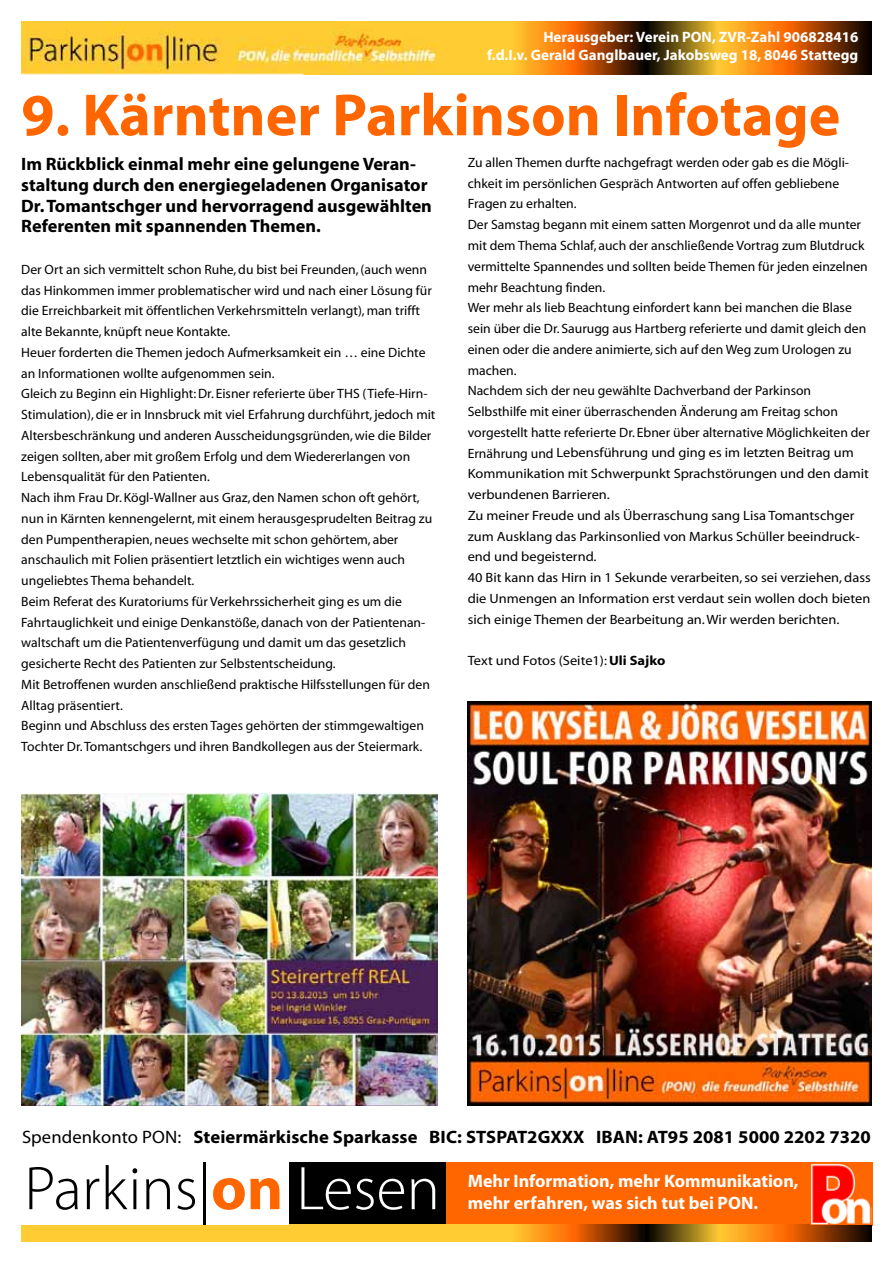
<style>
.page{position:relative;width:893px;height:1263px;background:#fff}
.page>*{position:absolute;margin:0;border:0;box-sizing:border-box;transform-origin:0 0}
.t1{font:700 60px "Myriad Pro";color:#f60}
.t2{font:700 18px/20.7px "Myriad";color:#000}
.t3{font:700 18px "Myriad Pro";letter-spacing:.005em;color:#000}
.t4{font:700 18px/21.6px "Myriad Pro";color:#fff}
.t5{font:700 15px/18px "Myriad Pro";color:#fff;text-align:right}
.t6{font:13.5px/20.7px "Myriad";color:#000}
.t7{font:13.5px "Myriad";color:#000;scale:1.07 1}
.s1{font-weight:700}
.s2{font-weight:400}
</style>
<div class="page">
<div style="left:446px;top:1163px;width:426px;height:63px;background:#f60"></div>
<img style="left:21px;top:21px;width:851px;height:53px">
<img style="left:21px;top:1224px;width:851px;height:18px">
<div style="left:21px;top:1162px;width:267px;height:63px;background:#fff"></div>
<svg style="left:29px;top:1167px;width:49px;height:43px"></svg>
<svg style="left:87px;top:1179px;width:12px;height:30px"></svg>
<svg style="left:106px;top:1165px;width:31px;height:44px"></svg>
<svg style="left:146px;top:1179px;width:24px;height:30px"></svg>
<svg style="left:177px;top:1179px;width:18px;height:31px"></svg>
<hr style="left:203px;top:1162px;width:3px;height:63px;background:#000">
<svg style="left:213px;top:1178px;width:66px;height:32px"></svg>
<div style="left:289px;top:1162px;width:157px;height:62px;background:#000"></div>
<svg style="left:301px;top:1167px;width:103px;height:43px"></svg>
<svg style="left:411px;top:1179px;width:24px;height:30px"></svg>
<img style="left:810px;top:1164px;width:62px;height:61px">
<img style="left:468px;top:702px;width:404px;height:404px">
<img style="left:21px;top:793px;width:417px;height:313px">
<p class="t5" style="left:487px;top:28px;width:373px">Herausgeber: Verein PON, ZVR-Zahl 906828416<br>f.d.I.v. Gerald Ganglbauer, Jakobsweg 18, 8046 Stattegg</p>
<h1 class="t1" style="left:21px;top:76px;width:821px">9. Kärntner Parkinson Infotage</h1>
<h2 class="t2" style="left:21px;top:154px;width:412px">Im Rückblick einmal mehr eine gelungene Veran&shy;staltung durch den energiegeladenen Organisator Dr. Tomantschger und hervorragend ausgewählten Referenten mit spannenden Themen.</h2>
<p class="t6" style="left:21px;top:260px;width:416px">Der Ort an sich vermittelt schon Ruhe, du bist bei Freunden, (auch wenn das Hinkommen immer problematischer wird und nach einer Lösung für die Erreichbarkeit mit öffentlichen Verkehrsmitteln verlangt), man trifft alte Bekannte, knüpft neue Kontakte.<br>Heuer forderten die Themen jedoch Aufmerksamkeit ein … eine Dichte an Informationen wollte aufgenommen sein.<br>Gleich zu Beginn ein Highlight: Dr. Eisner referierte über THS (Tiefe-Hirn-Stimulation), die er in Innsbruck mit viel Erfahrung durchführt, jedoch mit Altersbeschränkung und anderen Ausscheidungsgründen, wie die Bilder zeigen sollten, aber mit großem Erfolg und dem Wiedererlangen von Lebensqualität für den Patienten.<br>Nach ihm Frau Dr. Kögl-Wallner aus Graz, den Namen schon oft gehört, nun in Kärnten kennengelernt, mit einem herausgesprudelten Beitrag zu den Pumpentherapien, neues wechselte mit schon gehörtem, aber anschaulich mit Folien präsentiert letztlich ein wichtiges wenn auch ungeliebtes Thema behandelt.<br>Beim Referat des Kuratoriums für Verkehrssicherheit ging es um die Fahrtauglichkeit und einige Denkanstöße, danach von der Patientenan&shy;waltschaft um die Patientenverfügung und damit um das gesetzlich gesicherte Recht des Patienten zur Selbstentscheidung.<br>Mit Betroffenen wurden anschließend praktische Hilfsstellungen für den Alltag präsentiert.<br>Beginn und Abschluss des ersten Tages gehörten der stimmgewaltigen Tochter Dr. Tomantschgers und ihren Bandkollegen aus der Steiermark.</p>
<p class="t6" style="left:468px;top:153px;width:404px">Zu allen Themen durfte nachgefragt werden oder gab es die Mögli&shy;chkeit im persönlichen Gespräch Antworten auf offen gebliebene Fragen zu erhalten.<br>Der Samstag begann mit einem satten Morgenrot und da alle munter mit dem Thema Schlaf, auch der anschließende Vortrag zum Blutdruck vermittelte Spannendes und sollten beide Themen für jeden einzelnen mehr Beachtung finden.<br>Wer mehr als lieb Beachtung einfordert kann bei manchen die Blase sein über die Dr. Saurugg aus Hartberg referierte und damit gleich den einen oder die andere animierte, sich auf den Weg zum Urologen zu machen.<br>Nachdem sich der neu gewählte Dachverband der Parkinson Selbsthilfe mit einer überraschenden Änderung am Freitag schon vorgestellt hatte referierte Dr. Ebner über alternative Möglichkeiten der Ernährung und Lebensführung und ging es im letzten Beitrag um Kommunikation mit Schwerpunkt Sprachstörungen und den damit verbundenen Barrieren.<br>Zu meiner Freude und als Überraschung sang Lisa Tomantschger zum Ausklang das Parkinsonlied von Markus Schüller beeindruck&shy;end und begeisternd.<br>40 Bit kann das Hirn in 1 Sekunde verarbeiten, so sei verziehen, dass die Unmengen an Information erst verdaut sein wollen doch bieten sich einige Themen der Bearbeitung an. Wir werden berichten.</p>
<p class="t7" style="left:468px;top:654px;width:186px">Text und Fotos (Seite1): <span class="s1">Uli Sajko</span></p>
<h2 class="t3" style="left:22px;top:1126px;width:850px"><span class="s2">Spendenkonto PON:</span> Steiermärkische Sparkasse BIC: STSPAT2GXXX IBAN: AT95 2081 5000 2202 7320</h2>
<h2 class="t4" style="left:468px;top:1170px;width:332px">Mehr Information, mehr Kommunikation, mehr erfahren, was sich tut bei PON.</h2>
</div>
